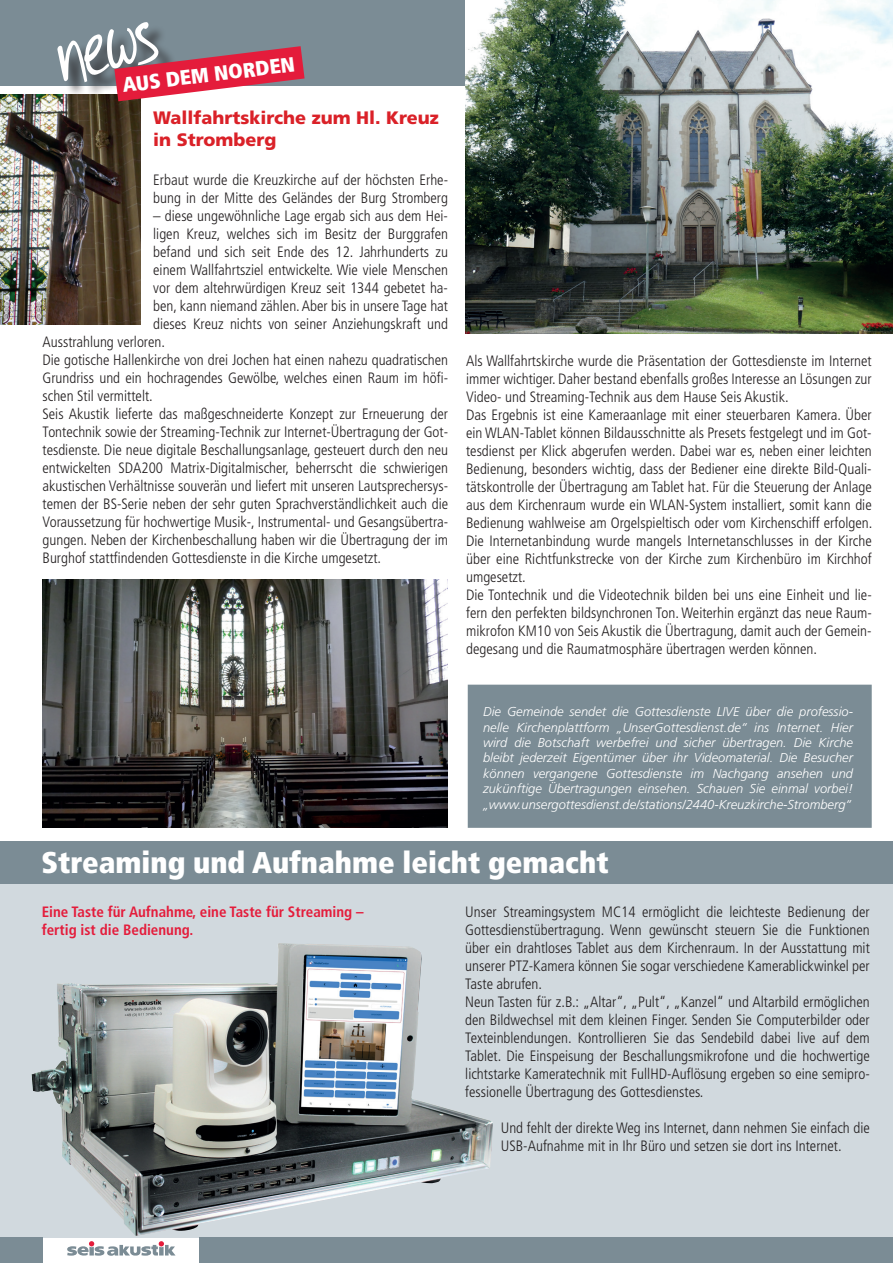
<style>
.page{position:relative;width:893px;height:1263px;background:#fff}
.page>*{position:absolute;margin:0;border:0;box-sizing:border-box;transform-origin:0 0}
.t1{font:75.75px "Of Wildflowersand Wings";color:#fff}
.t2{font:900 condensed 30px "Frutiger LT Std";color:#fff}
.t3{font:900 condensed 20.7px "Frutiger LT Std";color:#fff}
.t4{font:900 18px/21.6px "Frutiger LT Std";color:#da2128}
.t5{font:300 condensed 15px/18px "Frutiger LT Std";color:#231f20}
.t6{font:700 condensed 15px/18px "Frutiger LT Std";color:#e41c3b}
.t7{font:italic 300 12.9px/15.5px "Frutiger LT Std";color:#fff;text-align:justify}
</style>
<div class="page">
<div style="left:0;top:877px;width:893px;height:361px;background:#d1d9de"></div>
<div style="left:0;top:841px;width:893px;height:43px;background:#7b8c95"></div>
<div style="left:0;top:1237px;width:43px;height:26px;background:#7b8c95"></div>
<div style="left:200px;top:1237px;width:693px;height:26px;background:#7b8c95"></div>
<svg style="left:67px;top:1241px;width:109px;height:15px"></svg>
<div style="left:0;top:0;width:893px;height:85px;background:#7b8c95"></div>
<img style="left:43px;top:579px;width:405px;height:249px">
<img style="left:465px;top:0;width:428px;height:334px">
<div style="left:468px;top:685px;width:404px;height:143px;background:#7b8c95;border:2px solid #7b8c95"></div>
<img style="left:0;top:95px;width:140px;height:229px">
<div style="left:60px;top:25px;width:116px;height:75px;background:#231f20;opacity:.75"></div>
<svg style="left:114px;top:46px;width:191px;height:55px"></svg>
<img style="left:32px;top:943px;width:391px;height:293px">
<h1 class="t1" style="left:46px;top:14px;width:101px;rotate:-15deg">news</h1>
<h3 class="t3" style="left:121px;top:73px;width:175px;rotate:-7deg">AUS DEM NORDEN</h3>
<p class="t4" style="left:153px;top:107px;width:287px">Wallfahrtskirche zum Hl. Kreuz in Stromberg</p>
<p class="t5" style="left:153px;top:171px;width:296px">Erbaut wurde die Kreuzkirche auf der höchsten Erhe&shy;bung in der Mitte des Geländes der Burg Stromberg</p>
<p class="t5" style="left:153px;top:207px;width:296px">– diese ungewöhnliche Lage ergab sich aus dem Hei-</p>
<p class="t5" style="left:153px;top:225px;width:296px">ligen Kreuz, welches sich im Besitz der Burggrafen</p>
<p class="t5" style="left:153px;top:243px;width:296px">befand und sich seit Ende des 12. Jahrhunderts zu</p>
<p class="t5" style="left:153px;top:261px;width:296px">einem Wallfahrtsziel entwickelte. Wie viele Menschen</p>
<p class="t5" style="left:153px;top:279px;width:296px">vor dem altehrwürdigen Kreuz seit 1344 gebetet ha-</p>
<p class="t5" style="left:153px;top:297px;width:296px">ben, kann niemand zählen. Aber bis in unsere Tage hat</p>
<p class="t5" style="left:153px;top:315px;width:296px">dieses Kreuz nichts von seiner Anziehungskraft und</p>
<p class="t5" style="left:43px;top:333px;width:124px">Ausstrahlung verloren.</p>
<p class="t5" style="left:43px;top:351px;width:407px">Die gotische Hallenkirche von drei Jochen hat einen nahezu quadratischen</p>
<p class="t5" style="left:43px;top:369px;width:407px">Grundriss und ein hochragendes Gewölbe, welches einen Raum im höfi-</p>
<p class="t5" style="left:43px;top:387px;width:112px">schen Stil vermittelt.</p>
<p class="t5" style="left:43px;top:405px;width:407px">Seis Akustik lieferte das maßgeschneiderte Konzept zur Erneuerung der</p>
<p class="t5" style="left:43px;top:423px;width:407px">Tontechnik sowie der Streaming-Technik zur Internet-Übertragung der Got-</p>
<p class="t5" style="left:43px;top:441px;width:407px">tesdienste. Die neue digitale Beschallungsanlage, gesteuert durch den neu</p>
<p class="t5" style="left:43px;top:459px;width:407px">entwickelten SDA200 Matrix-Digitalmischer, beherrscht die schwierigen</p>
<p class="t5" style="left:43px;top:477px;width:407px">akustischen Verhältnisse souverän und liefert mit unseren Lautsprechersys-</p>
<p class="t5" style="left:43px;top:495px;width:407px">temen der BS-Serie neben der sehr guten Sprachverständlichkeit auch die</p>
<p class="t5" style="left:43px;top:513px;width:407px">Voraussetzung für hochwertige Musik-, Instrumental- und Gesangsübertra-</p>
<p class="t5" style="left:43px;top:531px;width:407px">gungen. Neben der Kirchenbeschallung haben wir die Übertragung der im</p>
<p class="t5" style="left:43px;top:549px;width:340px">Burghof stattfindenden Gottesdienste in die Kirche umgesetzt.</p>
<p class="t5" style="left:466px;top:352px;width:408px">Als Wallfahrtskirche wurde die Präsentation der Gottesdienste im Internet immer wichtiger. Daher bestand ebenfalls großes Interesse an Lösungen zur Video- und Streaming-Technik aus dem Hause Seis Akustik.<br>Das Ergebnis ist eine Kameraanlage mit einer steuerbaren Kamera. Über ein WLAN-Tablet können Bildausschnitte als Presets festgelegt und im Got&shy;tesdienst per Klick abgerufen werden. Dabei war es, neben einer leichten Bedienung, besonders wichtig, dass der Bediener eine direkte Bild-Quali&shy;tätskontrolle der Übertragung am Tablet hat. Für die Steuerung der Anlage aus dem Kirchenraum wurde ein WLAN-System installiert, somit kann die Bedienung wahlweise am Orgelspieltisch oder vom Kirchenschiff erfolgen.<br>Die Internetanbindung wurde mangels Internetanschlusses in der Kirche über eine Richtfunkstrecke von der Kirche zum Kirchenbüro im Kirchhof umgesetzt.<br>Die Tontechnik und die Videotechnik bilden bei uns eine Einheit und lie&shy;fern den perfekten bildsynchronen Ton. Weiterhin ergänzt das neue Raum&shy;mikrofon KM10 von Seis Akustik die Übertragung, damit auch der Gemein&shy;degesang und die Raumatmosphäre übertragen werden können.</p>
<p class="t7" style="left:483px;top:704px;width:371px">Die Gemeinde sendet die Gottesdienste LIVE über die professio&shy;nelle Kirchenplattform „UnserGottesdienst.de“ ins Internet. Hier wird die Botschaft werbefrei und sicher übertragen. Die Kirche bleibt jederzeit Eigentümer über ihr Videomaterial. Die Besucher können vergangene Gottesdienste im Nachgang ansehen und zukünftige Übertragungen einsehen. Schauen Sie einmal vorbei! „www.unsergottesdienst.de/stations/2440-Kreuzkirche-Stromberg“</p>
<h2 class="t2" style="left:42px;top:844px;width:568px">Streaming und Aufnahme leicht gemacht</h2>
<p class="t6" style="left:42px;top:903px;width:323px">Eine Taste für Aufnahme, eine Taste für Streaming – fertig ist die Bedienung.</p>
<p class="t5" style="left:465px;top:903px;width:406px">Unser Streamingsystem MC14 ermöglicht die leichteste Bedienung der Gottesdienstübertragung. Wenn gewünscht steuern Sie die Funktionen über ein drahtloses Tablet aus dem Kirchenraum. In der Ausstattung mit unserer PTZ-Kamera können Sie sogar verschiedene Kamerablickwinkel per Taste abrufen.<br>Neun Tasten für z.B.: „Altar“, „Pult“, „Kanzel“ und Altarbild ermöglichen den Bildwechsel mit dem kleinen Finger. Senden Sie Computerbilder oder Texteinblendungen. Kontrollieren Sie das Sendebild dabei live auf dem Tablet. Die Einspeisung der Beschallungsmikrofone und die hochwertige lichtstarke Kameratechnik mit FullHD-Auflösung ergeben so eine semipro&shy;fessionelle Übertragung des Gottesdienstes.</p>
<p class="t5" style="left:501px;top:1119px;width:371px">Und fehlt der direkte Weg ins Internet, dann nehmen Sie einfach die<br>USB-Aufnahme mit in Ihr Büro und setzen sie dort ins Internet.</p>
</div>
